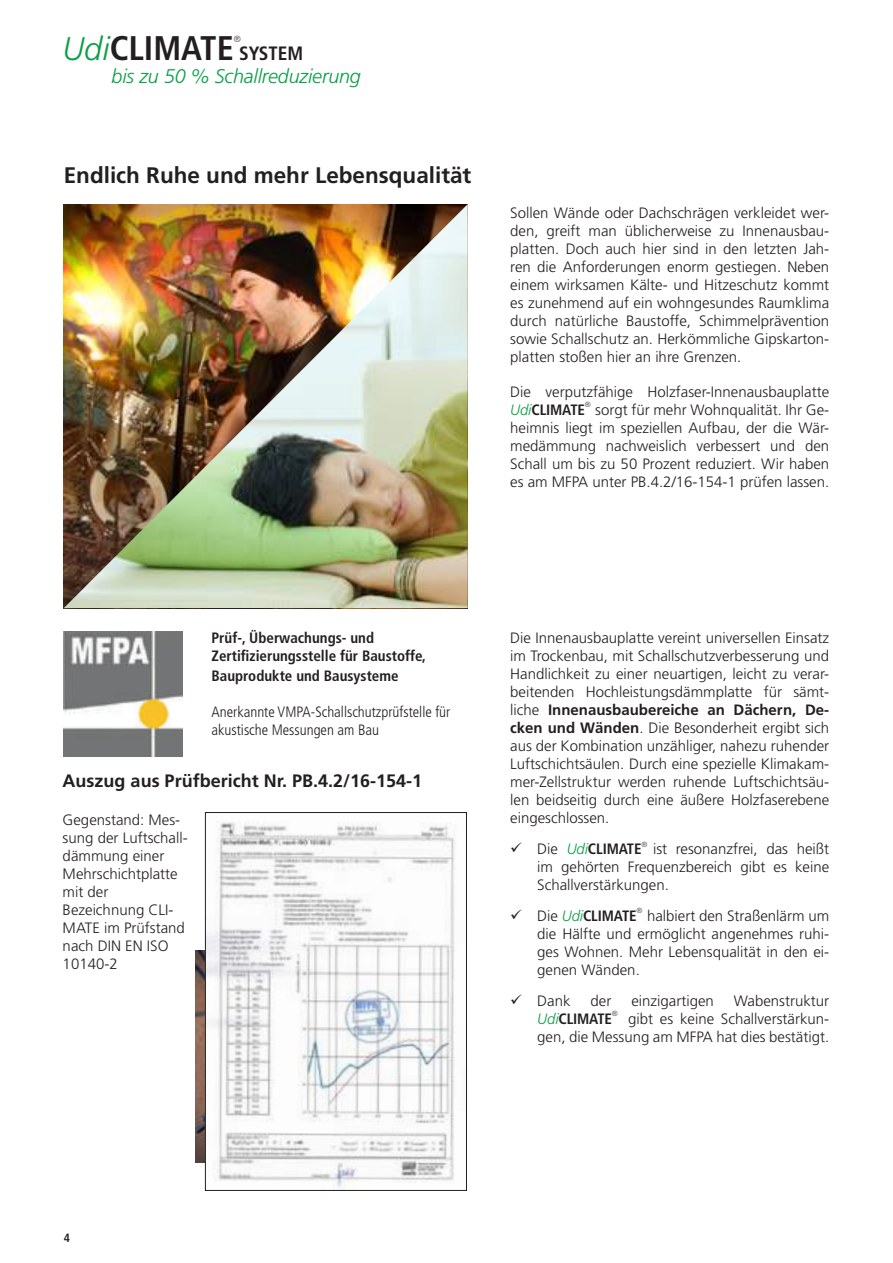
<style>
.page{position:relative;width:893px;height:1263px;background:#fff}
.page>*{position:absolute;margin:0;border:0;box-sizing:border-box;transform-origin:0 0}
.t1{font:700 condensed 34.2px "Frutiger";color:#231f20}
.t2{font:700 22.5px "Frutiger";color:#231f20}
.t3{font:italic 300 19.8px "Frutiger";letter-spacing:-.01em;color:#0a9f46}
.t4{font:700 condensed 19.35px "Frutiger";color:#231f20}
.t5{font:700 18px "Frutiger";color:#231f20}
.t6{font:300 15px/18px "Frutiger";color:#231f20;text-align:justify}
.t7{font:700 condensed 15px/18px "Frutiger";color:#231f20}
.t8{font:300 condensed 15px/18px "Frutiger";color:#231f20}
.t9{font:700 condensed 12px "Frutiger";color:#231f20}
.t10{font:300 condensed 8.85px "Frutiger";color:#231f20}
.t11{font:300 condensed 7.5px "Frutiger";color:#231f20}
.s1{font-weight:300;font-style:italic;font-stretch:normal;font-size:32.7px;color:#0a9f46}
.s2{font-style:italic;color:#0a9f46}
.s3{font-weight:700;font-stretch:condensed}
.s4{font-weight:700}
.s5{font-weight:300;font-stretch:normal}
.s6{font-weight:300;font-style:italic;font-stretch:normal;color:#0a9f46}
</style>
<div class="page">
<img style="left:196px;top:950px;width:9px;height:213px">
<img style="left:64px;top:632px;width:118px;height:125px">
<img style="left:64px;top:204px;width:404px;height:404px">
<img style="left:207px;top:822px;width:249px;height:366px">
<div style="left:205px;top:812px;width:262px;height:378px;border:1px solid #231f20"></div>
<h1 class="t1" style="left:63px;top:27px;width:173px"><span class="s1">Udi</span>CLIMATE</h1>
<p class="t10" style="left:234px;top:34px;width:9px">®</p>
<p class="t4" style="left:239px;top:41px;width:66px">SYSTEM</p>
<h3 class="t3" style="left:112px;top:64px;width:251px">bis zu 50 % Schallreduzierung</h3>
<h2 class="t2" style="left:64px;top:162px;width:409px">Endlich Ruhe und mehr Lebensqualität</h2>
<p class="t6" style="left:510px;top:203px;width:320px">Sollen Wände oder Dachschrägen verkleidet wer&shy;den, greift man üblicherweise zu Innenausbau&shy;platten. Doch auch hier sind in den letzten Jah&shy;ren die Anforderungen enorm gestiegen. Neben einem wirksamen Kälte- und Hitzeschutz kommt es zunehmend auf ein wohngesundes Raumklima durch natürliche Baustoffe, Schimmelprävention sowie Schallschutz an. Herkömmliche Gipskarton&shy;platten stoßen hier an ihre Grenzen.</p>
<p class="t6" style="left:510px;top:382px;width:320px">Die verputzfähige Holzfaser-Innenausbauplatte<br><span class="s2">Udi</span><span class="s3">CLIMATE</span></p>
<p class="t11" style="left:585px;top:400px;width:7px">®</p>
<p class="t6" style="left:510px;top:400px;width:320px;text-indent:85px">sorgt für mehr Wohnqualität. Ihr Ge&shy;heimnis liegt im speziellen Aufbau, der die Wär&shy;medämmung nachweislich verbessert und den Schall um bis zu 50 Prozent reduziert. Wir haben es am MFPA unter PB.4.2/16-154-1 prüfen lassen.</p>
<p class="t7" style="left:211px;top:629px;width:216px">Prüf-, Überwachungs- und<br>Zertifizierungsstelle für Baustoffe,</p>
<p class="t7" style="left:211px;top:666px;width:189px">Bauprodukte und Bausysteme</p>
<p class="t8" style="left:211px;top:703px;width:240px">Anerkannte VMPA-Schallschutzprüfstelle für akustische Messungen am Bau</p>
<p class="t5" style="left:63px;top:771px;width:361px">Auszug aus Prüfbericht Nr. PB.4.2/16-154-1</p>
<p class="t6" style="left:63px;top:811px;width:127px;text-align:left">Gegenstand: Mes&shy;sung der Luftschall&shy;dämmung einer<br>Mehrschichtplatte mit der<br>Bezeichnung CLI-<br>MATE im Prüfstand nach DIN EN ISO<br>10140-2</p>
<p class="t6" style="left:510px;top:629px;width:320px">Die Innenausbauplatte vereint universellen Einsatz im Trockenbau, mit Schallschutzverbesserung und Handlichkeit zu einer neuartigen, leicht zu verar&shy;beitenden Hochleistungsdämmplatte für sämt&shy;liche <span class="s4">Innenausbaubereiche an Dächern, De&shy;cken und Wänden</span>. Die Besonderheit ergibt sich aus der Kombination unzähliger, nahezu ruhender Luftschichtsäulen. Durch eine spezielle Klimakam&shy;mer-Zellstruktur werden ruhende Luftschichtsäu&shy;len beidseitig durch eine äußere Holzfaserebene eingeschlossen.</p>
<p class="t7" style="left:537px;top:840px;width:106px"><span class="s5">Die</span> <span class="s6">Udi</span>CLIMATE</p>
<p class="t11" style="left:641px;top:840px;width:7px">®</p>
<p class="t6" style="left:537px;top:840px;width:293px;text-indent:116px">ist resonanzfrei, das heißt im gehörten Frequenzbereich gibt es keine Schallverstärkungen.</p>
<p class="t7" style="left:537px;top:907px;width:101px"><span class="s5">Die</span> <span class="s6">Udi</span>CLIMATE</p>
<p class="t11" style="left:636px;top:906px;width:7px">®</p>
<p class="t6" style="left:537px;top:906px;width:293px;text-indent:110px">halbiert den Straßenlärm um die Hälfte und ermöglicht angenehmes ruhi&shy;ges Wohnen. Mehr Lebensqualität in den ei&shy;genen Wänden.</p>
<p class="t6" style="left:537px;top:991px;width:35px">Dank</p>
<p class="t6" style="left:591px;top:991px;width:22px">der</p>
<p class="t6" style="left:631px;top:991px;width:84px">einzigartigen</p>
<p class="t6" style="left:734px;top:991px;width:97px">Wabenstruktur</p>
<p class="t7" style="left:537px;top:1009px;width:76px"><span class="s6">Udi</span>CLIMATE</p>
<p class="t11" style="left:612px;top:1009px;width:7px">®</p>
<p class="t6" style="left:537px;top:1009px;width:293px;text-align:right">gibt es keine Schallverstärkun-<br>gen, die Messung am MFPA hat dies bestätigt.</p>
<p class="t9" style="left:64px;top:1231px;width:8px">4</p>
</div>
